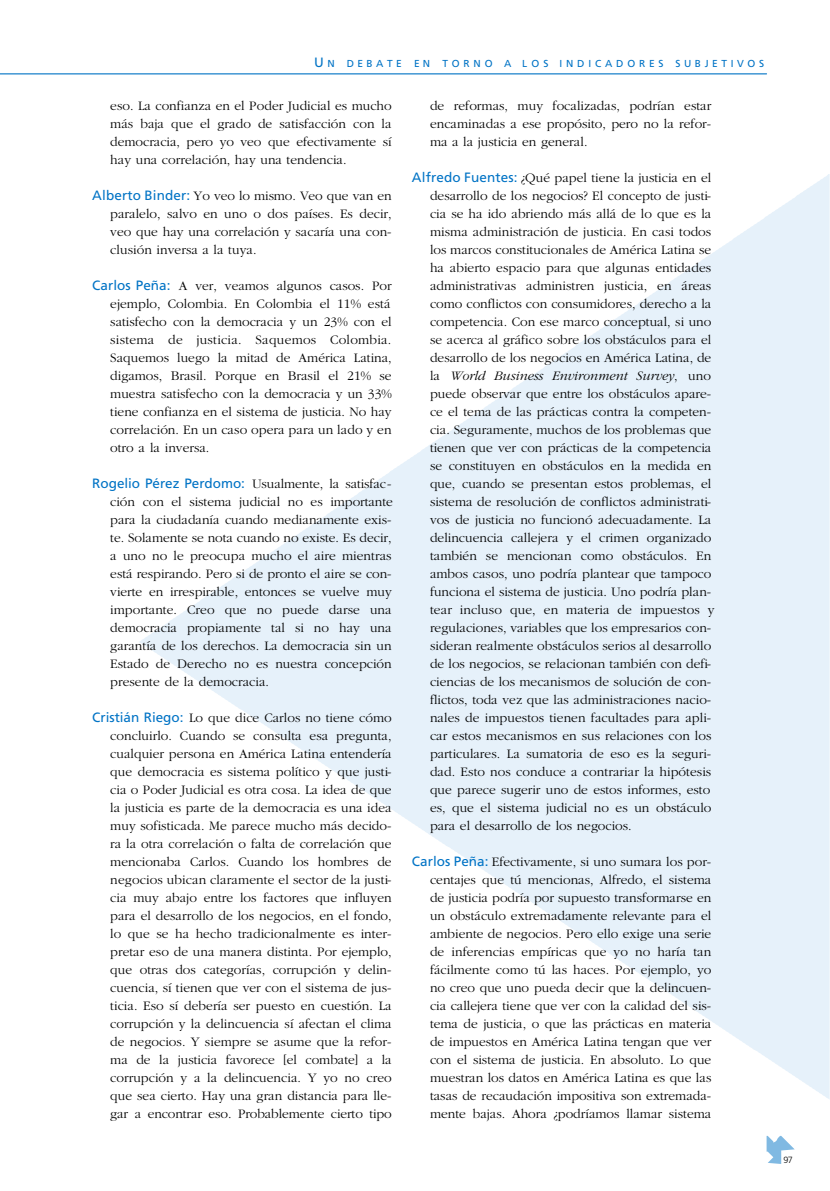
<style>
.page{position:relative;width:830px;height:1191px;background:#fff}
.page>*{position:absolute;margin:0;border:0;box-sizing:border-box;transform-origin:0 0}
.t1{font:300 13.5px/18px "Garamond";color:#000;text-align:justify}
.t2{font:10.2px "Frutiger";letter-spacing:.38em;color:#0073c5}
.t3{font:300 9px "Frutiger";color:#000}
.s1{font-size:13.5px}
.s2{font-family:"Frutiger";font-weight:400;color:#0073c5}
.s3{font-style:italic}
</style>
<div class="page">
<svg style="left:139px;top:175px;width:689px;height:473px;fill:#e6f1fa"></svg>
<hr style="left:0;top:74px;width:766px;height:1px;background:#0073c5">
<svg style="left:766px;top:1136px;width:28px;height:28px"></svg>
<p class="t2" style="left:314px;top:58px;width:451px"><span class="s1">U</span>N DEBATE EN TORNO A LOS INDICADORES SUBJETIVOS</p>
<p class="t1" style="left:110px;top:97px;width:283px">eso. La confianza en el Poder Judicial es mucho más baja que el grado de satisfacción con la democracia, pero yo veo que efectivamente sí hay una correlación, hay una tendencia.</p>
<p class="t1" style="left:110px;top:187px;width:283px;text-indent:-18px"><span class="s2">Alberto Binder:</span> Yo veo lo mismo. Veo que van en paralelo, salvo en uno o dos países. Es decir, veo que hay una correlación y sacaría una con&shy;clusión inversa a la tuya.</p>
<p class="t1" style="left:110px;top:277px;width:283px;text-indent:-18px"><span class="s2">Carlos Peña:</span> A ver, veamos algunos casos. Por ejemplo, Colombia. En Colombia el 11% está satisfecho con la democracia y un 23% con el sistema de justicia. Saquemos Colombia.<br>Saquemos luego la mitad de América Latina, digamos, Brasil. Porque en Brasil el 21% se muestra satisfecho con la democracia y un 33% tiene confianza en el sistema de justicia. No hay correlación. En un caso opera para un lado y en otro a la inversa.</p>
<p class="t1" style="left:110px;top:475px;width:284px;text-indent:-18px"><span class="s2">Rogelio Pérez Perdomo:</span> Usualmente, la satisfac&shy;ción con el sistema judicial no es importante para la ciudadanía cuando medianamente exis&shy;te. Solamente se nota cuando no existe. Es decir, a uno no le preocupa mucho el aire mientras está respirando. Pero si de pronto el aire se con&shy;vierte en irrespirable, entonces se vuelve muy importante. Creo que no puede darse una democracia propiamente tal si no hay una garantía de los derechos. La democracia sin un Estado de Derecho no es nuestra concepción presente de la democracia.</p>
<p class="t1" style="left:110px;top:709px;width:283px;text-indent:-18px"><span class="s2">Cristián Riego:</span> Lo que dice Carlos no tiene cómo concluirlo. Cuando se consulta esa pregunta, cualquier persona en América Latina entendería que democracia es sistema político y que justi&shy;cia o Poder Judicial es otra cosa. La idea de que la justicia es parte de la democracia es una idea muy sofisticada. Me parece mucho más decido&shy;ra la otra correlación o falta de correlación que mencionaba Carlos. Cuando los hombres de negocios ubican claramente el sector de la justi&shy;cia muy abajo entre los factores que influyen para el desarrollo de los negocios, en el fondo, lo que se ha hecho tradicionalmente es inter&shy;pretar eso de una manera distinta. Por ejemplo, que otras dos categorías, corrupción y delin&shy;cuencia, sí tienen que ver con el sistema de jus&shy;ticia. Eso sí debería ser puesto en cuestión. La corrupción y la delincuencia sí afectan el clima de negocios. Y siempre se asume que la refor&shy;ma de la justicia favorece [el combate] a la corrupción y a la delincuencia. Y yo no creo que sea cierto. Hay una gran distancia para lle&shy;gar a encontrar eso. Probablemente cierto tipo</p>
<p class="t1" style="left:430px;top:97px;width:283px">de reformas, muy focalizadas, podrían estar encaminadas a ese propósito, pero no la refor&shy;ma a la justicia en general.</p>
<p class="t1" style="left:430px;top:169px;width:286px;text-align:left;text-indent:-18px"><span class="s2">Alfredo Fuentes:</span> ¿Qué papel tiene la justicia en el desarrollo de los negocios? El concepto de justi&shy;cia se ha ido abriendo más allá de lo que es la misma administración de justicia. En casi todos los marcos constitucionales de América Latina se ha abierto espacio para que algunas entidades administrativas administren justicia, en áreas como conflictos con consumidores, derecho a la competencia. Con ese marco conceptual, si uno se acerca al gráfico sobre los obstáculos para el desarrollo de los negocios en América Latina, de la <span class="s3">World Business Environment Survey</span>, uno puede observar que entre los obstáculos apare&shy;ce el tema de las prácticas contra la competen&shy;cia. Seguramente, muchos de los problemas que tienen que ver con prácticas de la competencia se constituyen en obstáculos en la medida en que, cuando se presentan estos problemas, el sistema de resolución de conflictos administrati&shy;vos de justicia no funcionó adecuadamente. La delincuencia callejera y el crimen organizado también se mencionan como obstáculos. En ambos casos, uno podría plantear que tampoco funciona el sistema de justicia. Uno podría plan&shy;tear incluso que, en materia de impuestos y regulaciones, variables que los empresarios con&shy;sideran realmente obstáculos serios al desarrollo de los negocios, se relacionan también con defi&shy;ciencias de los mecanismos de solución de con&shy;flictos, toda vez que las administraciones nacio&shy;nales de impuestos tienen facultades para apli&shy;car estos mecanismos en sus relaciones con los particulares. La sumatoria de eso es la seguri&shy;dad. Esto nos conduce a contrariar la hipótesis que parece sugerir uno de estos informes, esto es, que el sistema judicial no es un obstáculo para el desarrollo de los negocios.</p>
<p class="t1" style="left:430px;top:853px;width:283px;text-indent:-18px"><span class="s2">Carlos Peña:</span> Efectivamente, si uno sumara los por&shy;centajes que tú mencionas, Alfredo, el sistema de justicia podría por supuesto transformarse en un obstáculo extremadamente relevante para el ambiente de negocios. Pero ello exige una serie de inferencias empíricas que yo no haría tan fácilmente como tú las haces. Por ejemplo, yo no creo que uno pueda decir que la delincuen&shy;cia callejera tiene que ver con la calidad del sis&shy;tema de justicia, o que las prácticas en materia de impuestos en América Latina tengan que ver con el sistema de justicia. En absoluto. Lo que muestran los datos en América Latina es que las tasas de recaudación impositiva son extremada&shy;mente bajas. Ahora ¿podríamos llamar sistema</p>
<p class="t3" style="left:783px;top:1155px;width:11px">97</p>
</div>
